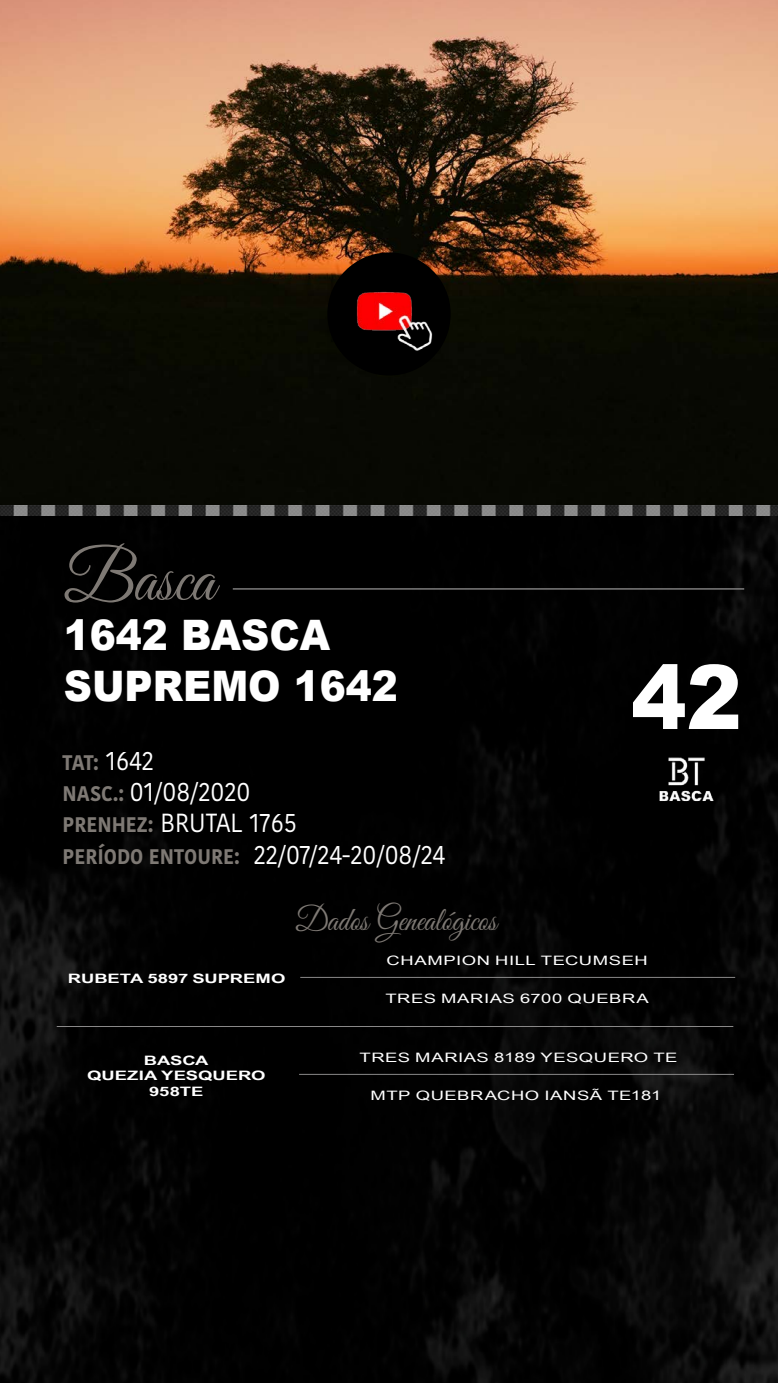
<style>
.page{position:relative;width:778px;height:1383px;background:#fff}
.page>*{position:absolute;margin:0;border:0;box-sizing:border-box;transform-origin:0 0}
.t1{font:900 89.1px "Arial";color:#fff;scale:.93 1}
.t2{font:72px "Great Vibes";color:#7e7974;scale:.93 1}
.t3{font:900 42px/50.4px "Arial";color:#fff;scale:.93 1}
.t4{font:33.6px "Great Vibes";color:#7e7974;scale:.93 1}
.t5{font:26.1px/31.2px "Kohinoor Devanagari";color:#fff;scale:.93 1}
.t6{font:700 21px "Kohinoor Devanagari";color:#7e7974;scale:.93 1}
.t7{font:12.9px "Arial Narrow";letter-spacing:.025em;color:#fff;scale:1.73 1}
.t8{font:700 12.9px/15.6px "Arial Narrow";color:#fff;text-align:center;scale:1.73 1}
.s1{font-weight:400;font-size:26.1px;color:#fff}
.s2{font-weight:700;font-size:21px;color:#7e7974}
</style>
<div class="page">
<img style="left:0;top:504px;width:777px;height:879px">
<hr style="left:300px;top:977px;width:435px;height:1px;background:#8a8989">
<hr style="left:299px;top:1074px;width:434px;height:1px;background:#8a8989">
<img style="left:638px;top:744px;width:91px;height:69px">
<hr style="left:233px;top:588px;width:511px;height:1px;background:#8a8989">
<hr style="left:57px;top:1026px;width:676px;height:1px;background:#8a8989">
<img style="left:1px;top:504px;width:776px;height:12px">
<img style="left:0;top:0;width:777px;height:504px">
<div style="left:327px;top:252px;width:123px;height:124px;background:#000;border-radius:50%"></div>
<img style="left:327px;top:272px;width:121px;height:89px">
<h2 class="t2" style="left:64px;top:538px;width:164px">Basca</h2>
<h3 class="t3" style="left:64px;top:609px;width:360px">1642 BASCA<br>SUPREMO 1642</h3>
<h3 class="t6" style="left:63px;top:743px;width:100px">TAT: <span class="s1">1642</span></h3>
<h3 class="t5" style="left:63px;top:776px;width:413px"><span class="s2">NASC.:</span> 01/08/2020<br><span class="s2">PRENHEZ:</span> BRUTAL 1765<br><span class="s2">PERÍODO ENTOURE:</span> 22/07/24-20/08/24</h3>
<h3 class="t4" style="left:296px;top:901px;width:217px">Dados Genealógicos</h3>
<h1 class="t1" style="left:631px;top:632px;width:120px">42</h1>
<p class="t8" style="left:68px;top:970px;width:127px">RUBETA 5897 SUPREMO</p>
<p class="t7" style="left:386px;top:951px;width:152px">CHAMPION HILL TECUMSEH</p>
<p class="t7" style="left:385px;top:989px;width:154px">TRES MARIAS 6700 QUEBRA</p>
<p class="t8" style="left:87px;top:1052px;width:105px">BASCA<br>QUEZIA YESQUERO<br>958TE</p>
<p class="t7" style="left:359px;top:1048px;width:185px">TRES MARIAS 8189 YESQUERO TE</p>
<p class="t7" style="left:370px;top:1086px;width:169px">MTP QUEBRACHO IANSÃ TE181</p>
</div>
